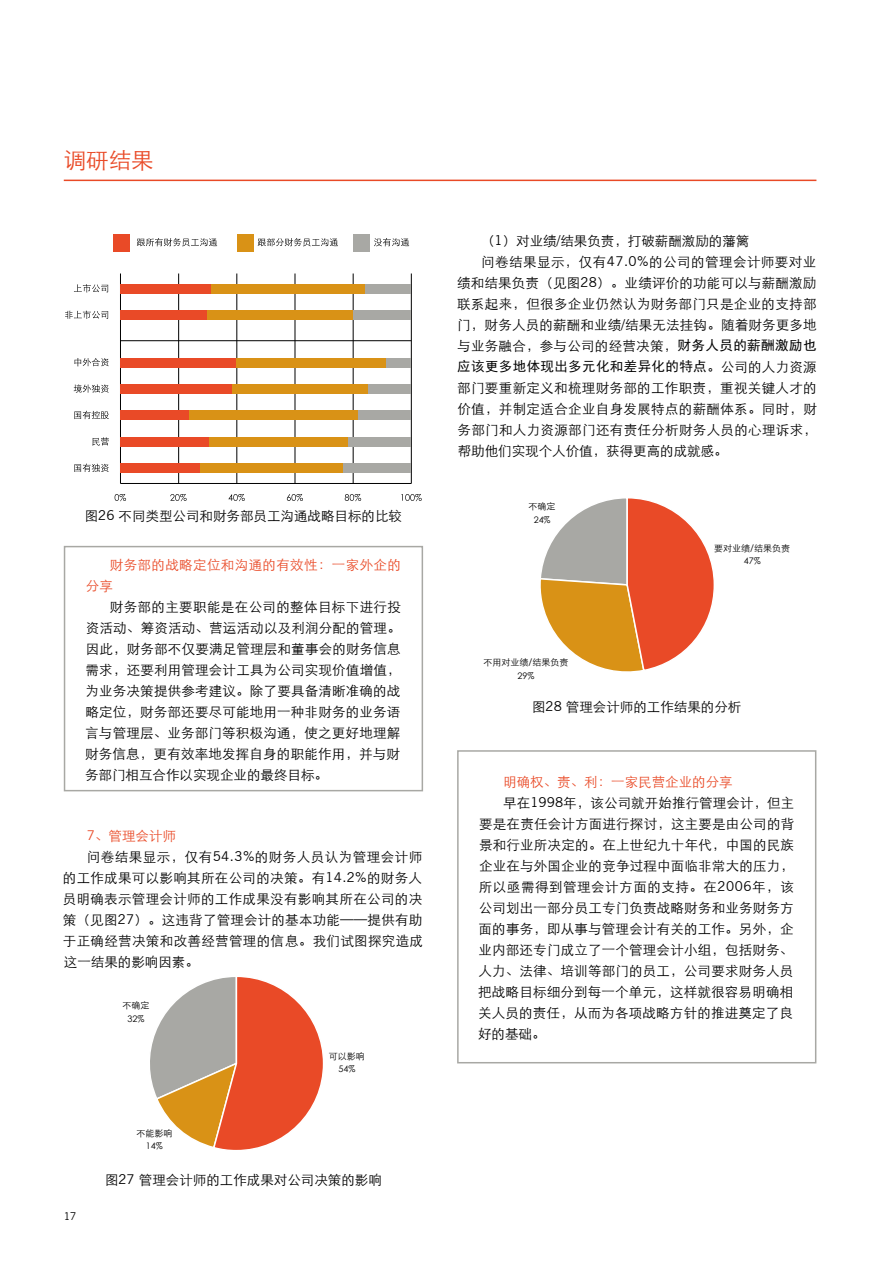
<style>
.page{position:relative;width:893px;height:1263px;background:#fff}
.page>*{position:absolute;margin:0;border:0;box-sizing:border-box;transform-origin:0 0}
.t1{font:22.5px "ST Xihei";color:#e94a27}
.t2{font:13.5px/21px "ST Xihei";letter-spacing:.015em;color:#000;text-align:justify}
.t3{font:13.5px "ST Xihei";letter-spacing:.035em;color:#000}
.t4{font:13.5px/21px "ST Xihei";letter-spacing:.03em;color:#e94a27}
.t5{font:13.5px "Sim Hei";letter-spacing:.03em;color:#000}
.t6{font:13.5px "ST Xihei";letter-spacing:.04em;color:#000}
.t7{font:13.5px "ST Xihei";color:#e94a27}
.t8{font:10.5px "News Gothic MT Std";color:#000}
.t9{font:9px/13.4px "ST Xihei";color:#000;text-align:center}
.s1{font-family:"News Gothic BT"}
.s2{font-family:"Sim Hei"}
.s3{font-family:"ST Xihei"}
</style>
<div class="page">
<hr style="left:64px;top:180px;width:752px;height:1px;background:#e94a27">
<svg style="left:540px;top:498px;width:174px;height:174px"></svg>
<div style="left:457px;top:750px;width:359px;height:313px;border:2px solid #a8a8a4"></div>
<div style="left:64px;top:546px;width:359px;height:245px;border:2px solid #a8a8a4"></div>
<hr style="left:120px;top:273px;width:1px;height:210px;background:#000">
<hr style="left:178px;top:273px;width:1px;height:210px;background:#000">
<hr style="left:236px;top:273px;width:1px;height:210px;background:#000">
<hr style="left:295px;top:273px;width:1px;height:210px;background:#000">
<hr style="left:353px;top:273px;width:1px;height:210px;background:#000">
<hr style="left:411px;top:273px;width:1px;height:210px;background:#000">
<div style="left:113px;top:234px;width:17px;height:17px;background:#e94a27"></div>
<div style="left:237px;top:234px;width:17px;height:17px;background:#d99216"></div>
<svg style="left:137px;top:238px;width:80px;height:8px"></svg>
<svg style="left:258px;top:238px;width:80px;height:8px"></svg>
<div style="left:353px;top:234px;width:17px;height:17px;background:#a8a8a4"></div>
<svg style="left:374px;top:238px;width:35px;height:8px"></svg>
<hr style="left:120px;top:483px;width:291px;height:1px;background:#000">
<hr style="left:120px;top:340px;width:291px;height:1px;background:#000">
<svg style="left:115px;top:494px;width:11px;height:7px"></svg>
<svg style="left:170px;top:494px;width:17px;height:7px"></svg>
<svg style="left:228px;top:494px;width:17px;height:7px"></svg>
<svg style="left:287px;top:494px;width:16px;height:7px"></svg>
<svg style="left:345px;top:494px;width:16px;height:7px"></svg>
<svg style="left:401px;top:494px;width:21px;height:7px"></svg>
<svg style="left:74px;top:284px;width:34px;height:8px"></svg>
<svg style="left:65px;top:311px;width:43px;height:8px"></svg>
<svg style="left:75px;top:358px;width:34px;height:8px"></svg>
<svg style="left:74px;top:384px;width:35px;height:9px"></svg>
<svg style="left:74px;top:411px;width:35px;height:8px"></svg>
<svg style="left:92px;top:437px;width:17px;height:9px"></svg>
<svg style="left:74px;top:464px;width:35px;height:8px"></svg>
<div style="left:365px;top:284px;width:46px;height:10px;background:#a8a8a4"></div>
<div style="left:211px;top:284px;width:154px;height:10px;background:#d99216"></div>
<div style="left:120px;top:284px;width:91px;height:10px;background:#e94a27"></div>
<div style="left:352px;top:310px;width:59px;height:10px;background:#a8a8a4"></div>
<div style="left:207px;top:310px;width:145px;height:10px;background:#d99216"></div>
<div style="left:120px;top:310px;width:87px;height:10px;background:#e94a27"></div>
<div style="left:386px;top:358px;width:25px;height:10px;background:#a8a8a4"></div>
<div style="left:236px;top:358px;width:150px;height:10px;background:#d99216"></div>
<div style="left:120px;top:358px;width:116px;height:10px;background:#e94a27"></div>
<div style="left:368px;top:384px;width:43px;height:10px;background:#a8a8a4"></div>
<div style="left:232px;top:384px;width:136px;height:10px;background:#d99216"></div>
<div style="left:120px;top:384px;width:112px;height:10px;background:#e94a27"></div>
<div style="left:358px;top:410px;width:53px;height:10px;background:#a8a8a4"></div>
<div style="left:189px;top:410px;width:169px;height:10px;background:#d99216"></div>
<div style="left:120px;top:410px;width:69px;height:10px;background:#e94a27"></div>
<div style="left:347px;top:437px;width:64px;height:10px;background:#a8a8a4"></div>
<div style="left:209px;top:437px;width:138px;height:10px;background:#d99216"></div>
<div style="left:120px;top:437px;width:89px;height:10px;background:#e94a27"></div>
<div style="left:343px;top:463px;width:68px;height:10px;background:#a8a8a4"></div>
<div style="left:200px;top:463px;width:143px;height:10px;background:#d99216"></div>
<div style="left:120px;top:463px;width:80px;height:10px;background:#e94a27"></div>
<svg style="left:150px;top:977px;width:173px;height:173px"></svg>
<h1 class="t1" style="left:64px;top:143px;width:91px">调研结果</h1>
<p class="t2" style="left:85px;top:504px;width:319px">图<span class="s1">26</span> 不同类型公司和财务部员工沟通战略目标的比较</p>
<p class="t4" style="left:86px;top:553px;width:317px;text-indent:24px">财务部的战略定位和沟通的有效性：一家外企的分享</p>
<p class="t2" style="left:85px;top:595px;width:317px;text-indent:25px">财务部的主要职能是在公司的整体目标下进行投资活动、筹资活动、营运活动以及利润分配的管理。因此，财务部不仅要满足管理层和董事会的财务信息需求，还要利用管理会计工具为公司实现价值增值，为业务决策提供参考建议。除了要具备清晰准确的战略定位，财务部还要尽可能地用一种非财务的业务语言与管理层、业务部门等积极沟通，使之更好地理解财务信息，更有效率地发挥自身的职能作用，并与财务部门相互合作以实现企业的最终目标。</p>
<p class="t4" style="left:87px;top:824px;width:91px"><span class="s1">7</span>、管理会计师</p>
<p class="t3" style="left:87px;top:846px;width:337px">问卷结果显示，仅有<span class="s1">54.3%</span>的财务人员认为管理会计师</p>
<p class="t2" style="left:63px;top:866px;width:361px">的工作成果可以影响其所在公司的决策。有<span class="s1">14.2%</span>的财务人</p>
<p class="t2" style="left:63px;top:887px;width:361px">员明确表示管理会计师的工作成果没有影响其所在公司的决</p>
<p class="t2" style="left:63px;top:908px;width:361px">策（见图<span class="s1">27</span>）。这违背了管理会计的基本功能——提供有助</p>
<p class="t2" style="left:63px;top:929px;width:362px">于正确经营决策和改善经营管理的信息。我们试图探究造成</p>
<p class="t2" style="left:64px;top:950px;width:137px">这一结果的影响因素。</p>
<p class="t9" style="left:122px;top:998px;width:28px">不确定<br>32%</p>
<p class="t9" style="left:136px;top:1126px;width:37px">不能影响<br>14%</p>
<p class="t9" style="left:329px;top:1048px;width:37px">可以影响<br>54%</p>
<p class="t8" style="left:64px;top:1210px;width:14px">17</p>
<p class="t2" style="left:105px;top:1169px;width:278px">图<span class="s1">27</span> 管理会计师的工作成果对公司决策的影响</p>
<p class="t2" style="left:481px;top:229px;width:270px">（<span class="s1">1</span>）对业绩<span class="s1">/</span>结果负责，打破薪酬激励的藩篱</p>
<p class="t3" style="left:481px;top:251px;width:337px">问卷结果显示，仅有<span class="s1">47.0%</span>的公司的管理会计师要对业</p>
<p class="t2" style="left:457px;top:271px;width:361px">绩和结果负责（见图<span class="s1">28</span>）。业绩评价的功能可以与薪酬激励</p>
<p class="t2" style="left:457px;top:292px;width:361px">联系起来，但很多企业仍然认为财务部门只是企业的支持部</p>
<p class="t2" style="left:457px;top:313px;width:361px">门，财务人员的薪酬和业绩<span class="s1">/</span>结果无法挂钩。随着财务更多地</p>
<p class="t2" style="left:457px;top:334px;width:361px">与业务融合，参与公司的经营决策，<span class="s2">财务人员的薪酬激励也</span></p>
<p class="t5" style="left:457px;top:359px;width:361px">应该更多地体现出多元化和差异化的特点<span class="s3">。公司的人力资源</span></p>
<p class="t2" style="left:457px;top:376px;width:361px">部门要重新定义和梳理财务部的工作职责，重视关键人才的价值，并制定适合企业自身发展特点的薪酬体系。同时，财务部门和人力资源部门还有责任分析财务人员的心理诉求，帮助他们实现个人价值，获得更高的成就感。</p>
<p class="t9" style="left:529px;top:499px;width:28px">不确定<br>24%</p>
<p class="t9" style="left:484px;top:655px;width:86px">不用对业绩/结果负责<br>29%</p>
<p class="t9" style="left:714px;top:541px;width:77px">要对业绩/结果负责<br>47%</p>
<p class="t2" style="left:532px;top:695px;width:211px">图<span class="s1">28</span> 管理会计师的工作结果的分析</p>
<p class="t7" style="left:503px;top:772px;width:231px">明确权、责、利：一家民营企业的分享</p>
<p class="t2" style="left:503px;top:791px;width:293px">早在<span class="s1">1998</span>年，该公司就开始推行管理会计，但主</p>
<p class="t2" style="left:479px;top:812px;width:316px">要是在责任会计方面进行探讨，这主要是由公司的背</p>
<p class="t2" style="left:479px;top:834px;width:316px">景和行业所决定的。在上世纪九十年代，中国的民族</p>
<p class="t2" style="left:479px;top:855px;width:316px">企业在与外国企业的竞争过程中面临非常大的压力，</p>
<p class="t6" style="left:479px;top:877px;width:316px">所以亟需得到管理会计方面的支持。在<span class="s1">2006</span>年，该</p>
<p class="t2" style="left:479px;top:897px;width:316px">公司划出一部分员工专门负责战略财务和业务财务方</p>
<p class="t2" style="left:479px;top:918px;width:316px">面的事务，即从事与管理会计有关的工作。另外，企</p>
<p class="t2" style="left:478px;top:939px;width:316px">业内部还专门成立了一个管理会计小组，包括财务、</p>
<p class="t2" style="left:478px;top:960px;width:316px">人力、法律、培训等部门的员工，公司要求财务人员</p>
<p class="t2" style="left:478px;top:981px;width:316px">把战略目标细分到每一个单元，这样就很容易明确相</p>
<p class="t2" style="left:478px;top:1002px;width:316px">关人员的责任，从而为各项战略方针的推进奠定了良</p>
<p class="t2" style="left:478px;top:1023px;width:69px">好的基础。</p>
</div>
